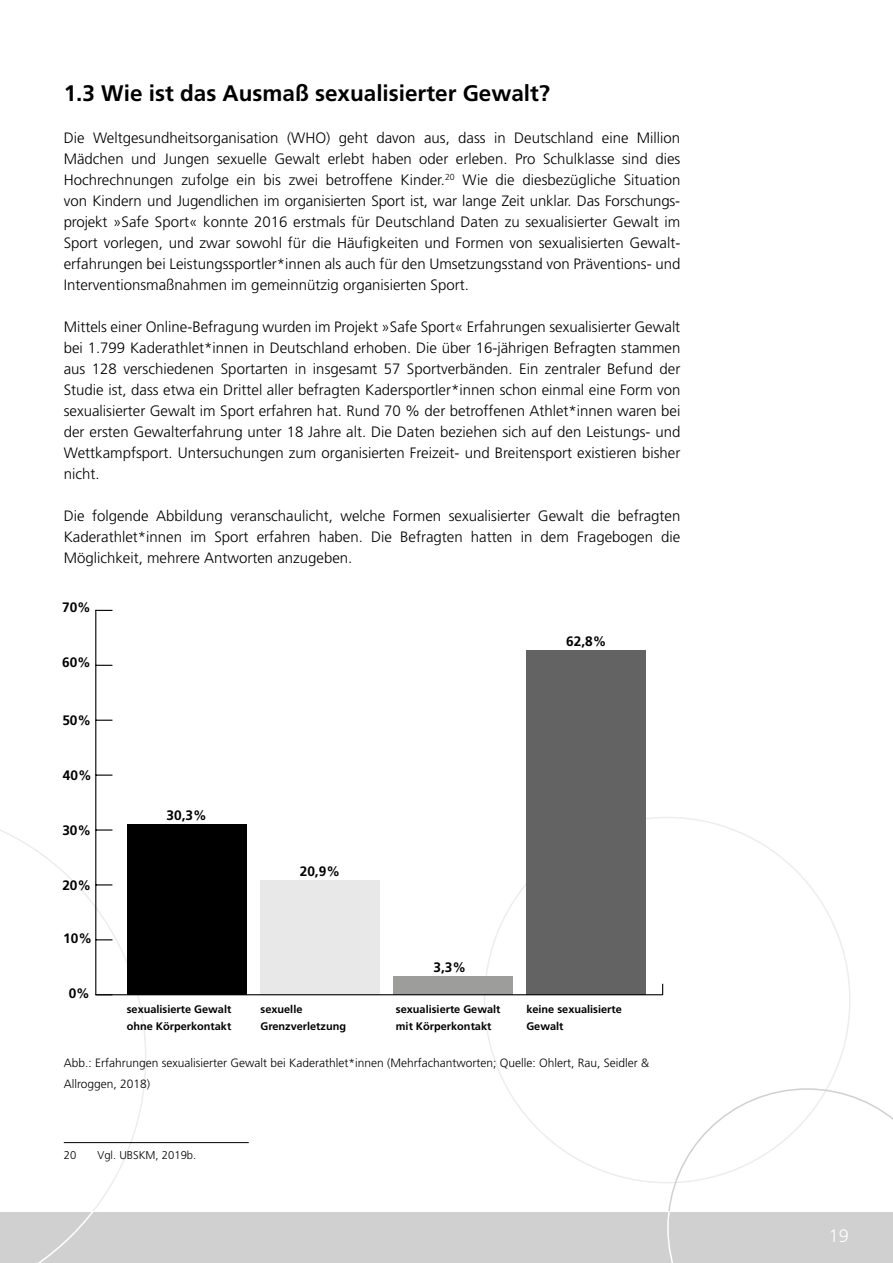
<style>
.page{position:relative;width:893px;height:1263px;background:#fff}
.page>*{position:absolute;margin:0;border:0;box-sizing:border-box;transform-origin:0 0}
.t1{font:700 22.5px "Frutiger";color:#000}
.t2{font:300 18px "Frutiger";color:#fff}
.copy_rechts{font:300 15px/21px "Frutiger";color:#000;text-align:justify}
.Überschrift_2{font:700 13.65px "Frutiger";color:#000}
.Fließtext{font:300 12px/21px "Frutiger";color:#000}
.Fußnote{font:300 11.25px "Frutiger";color:#000}
.Fließtext-2{font:700 10.95px/16.4px "Frutiger";color:#000}
</style>
<div class="page">
<svg style="left:0;top:806px;width:146px;height:405px"></svg>
<div style="left:0;top:1212px;width:893px;height:51px;background:#d0d0d0"></div>
<svg style="left:38px;top:1212px;width:55px;height:51px"></svg>
<svg style="left:667px;top:1088px;width:226px;height:175px"></svg>
<hr style="left:64px;top:1142px;width:185px;height:1px;background:#000">
<hr style="left:95px;top:610px;width:1px;height:385px;background:#000">
<svg style="left:96px;top:939px;width:16px;height:1px"></svg>
<svg style="left:96px;top:884px;width:16px;height:1px"></svg>
<svg style="left:96px;top:829px;width:16px;height:1px"></svg>
<svg style="left:96px;top:774px;width:16px;height:2px"></svg>
<svg style="left:96px;top:720px;width:16px;height:1px"></svg>
<svg style="left:96px;top:665px;width:16px;height:1px"></svg>
<svg style="left:96px;top:610px;width:16px;height:1px"></svg>
<div style="left:526px;top:650px;width:120px;height:345px;background:#646363"></div>
<div style="left:393px;top:977px;width:120px;height:18px;background:#9d9d9c"></div>
<div style="left:260px;top:880px;width:120px;height:115px;background:#e8e8e8"></div>
<div style="left:127px;top:824px;width:120px;height:171px;background:#000"></div>
<hr style="left:95px;top:994px;width:568px;height:1px;background:#000">
<p class="t1" style="left:64px;top:80px;width:488px">1.3 Wie ist das Ausmaß sexualisierter Gewalt?</p>
<p class="copy_rechts" style="left:64px;top:127px;width:618px">Die Weltgesundheitsorganisation (WHO) geht davon aus, dass in Deutschland eine Million Mädchen und Jungen sexuelle Gewalt erlebt haben oder erleben. Pro Schulklasse sind dies Hochrechnungen zufolge ein bis zwei betroffene Kinder.<sup>20</sup> Wie die diesbezügliche Situation von Kindern und Jugendlichen im organisierten Sport ist, war lange Zeit unklar. Das Forschungs&shy;projekt »Safe Sport« konnte 2016 erstmals für Deutschland Daten zu sexualisierter Gewalt im Sport vorlegen, und zwar sowohl für die Häufigkeiten und Formen von sexualisierten Gewalt&shy;erfahrungen bei Leistungssportler*innen als auch für den Umsetzungsstand von Präventions- und Interventionsmaßnahmen im gemeinnützig organisierten Sport.</p>
<p class="copy_rechts" style="left:64px;top:316px;width:618px">Mittels einer Online-Befragung wurden im Projekt »Safe Sport« Erfahrungen sexualisierter Gewalt bei 1.799 Kaderathlet*innen in Deutschland erhoben. Die über 16-jährigen Befragten stammen aus 128 verschiedenen Sportarten in insgesamt 57 Sportverbänden. Ein zentraler Befund der Studie ist, dass etwa ein Drittel aller befragten Kadersportler*innen schon einmal eine Form von sexualisierter Gewalt im Sport erfahren hat. Rund 70 % der betroffenen Athlet*innen waren bei der ersten Gewalterfahrung unter 18 Jahre alt. Die Daten beziehen sich auf den Leistungs- und Wettkampfsport. Untersuchungen zum organisierten Freizeit- und Breitensport existieren bisher nicht.</p>
<p class="copy_rechts" style="left:64px;top:505px;width:618px">Die folgende Abbildung veranschaulicht, welche Formen sexualisierter Gewalt die befragten Kaderathlet*innen im Sport erfahren haben. Die Befragten hatten in dem Fragebogen die Möglichkeit, mehrere Antworten anzugeben.</p>
<p class="Überschrift_2" style="left:62px;top:600px;width:30px">70%</p>
<p class="Überschrift_2" style="left:62px;top:655px;width:30px">60%</p>
<p class="Überschrift_2" style="left:62px;top:713px;width:30px">50%</p>
<p class="Überschrift_2" style="left:63px;top:767px;width:30px">40%</p>
<p class="Überschrift_2" style="left:62px;top:822px;width:30px">30%</p>
<p class="Überschrift_2" style="left:62px;top:877px;width:30px">20%</p>
<p class="Überschrift_2" style="left:63px;top:930px;width:30px">10%</p>
<p class="Überschrift_2" style="left:69px;top:985px;width:23px">0%</p>
<p class="Überschrift_2" style="left:167px;top:807px;width:42px">30,3%</p>
<p class="Überschrift_2" style="left:300px;top:863px;width:42px">20,9%</p>
<p class="Überschrift_2" style="left:433px;top:959px;width:34px">3,3%</p>
<p class="Überschrift_2" style="left:566px;top:633px;width:42px">62,8%</p>
<p class="Fließtext-2" style="left:127px;top:1001px;width:106px">sexualisierte Gewalt ohne Körperkontakt</p>
<p class="Fließtext-2" style="left:396px;top:1001px;width:106px">sexualisierte Gewalt mit Körperkontakt</p>
<p class="Fließtext-2" style="left:526px;top:1001px;width:97px">keine sexualisierte<br>Gewalt</p>
<p class="Fließtext-2" style="left:261px;top:1001px;width:87px">sexuelle<br>Grenzverletzung</p>
<p class="Fließtext" style="left:64px;top:1052px;width:587px">Abb.: Erfahrungen sexualisierter Gewalt bei Kaderathlet*innen (Mehrfachantworten; Quelle: Ohlert, Rau, Seidler &amp;<br>Allroggen, 2018)</p>
<p class="Fußnote" style="left:64px;top:1149px;width:14px">20</p>
<p class="Fußnote" style="left:97px;top:1149px;width:100px">Vgl. UBSKM, 2019b.</p>
<p class="t2" style="left:829px;top:1226px;width:22px">19</p>
</div>
